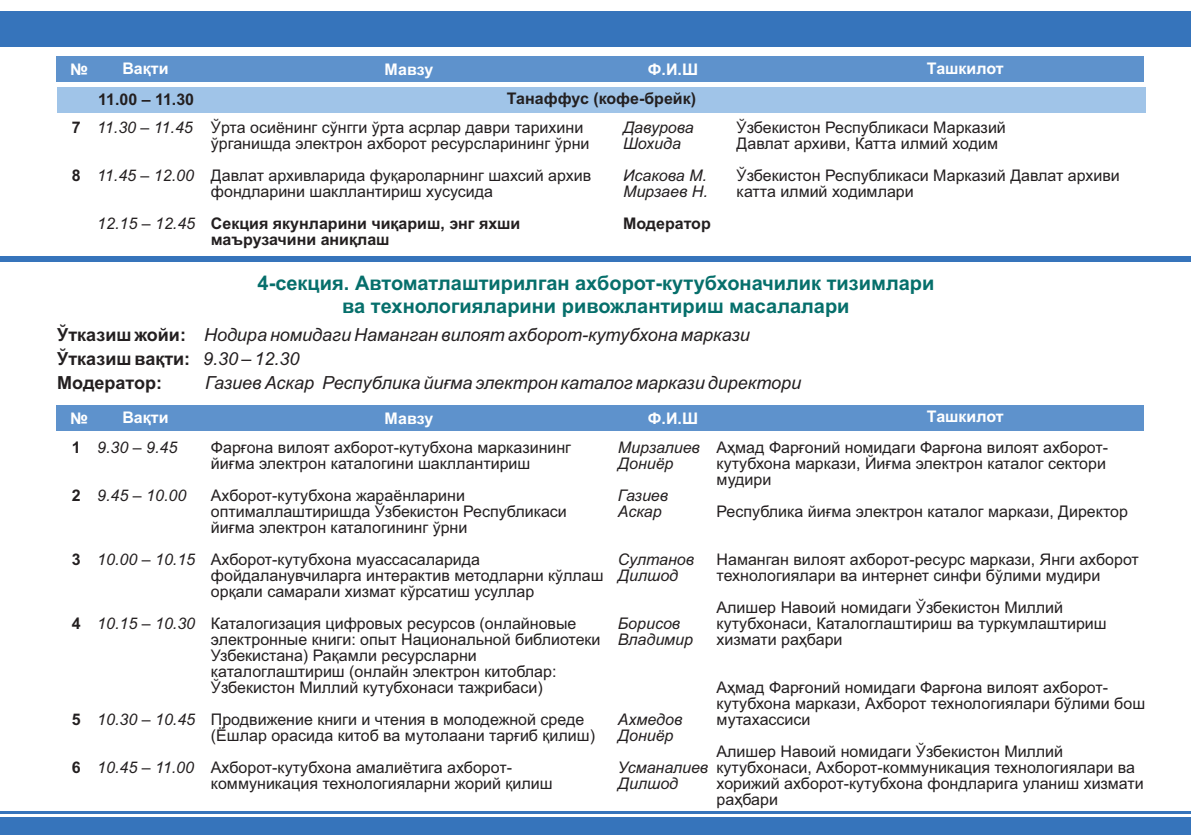
<style>
.page{position:relative;width:1191px;height:840px;background:#fff}
.page>*{position:absolute;margin:0;border:0;box-sizing:border-box;transform-origin:0 0}
.t1{font:700 20px/22.4px "Arial";color:#066f6b;text-align:center}
.t2{font:italic 18px/24px "Arial";color:#231f20}
.t3{font:16px/16px "Arial";color:#231f20}
.t4{font:italic 16px/16px "Arial";color:#231f20}
.t5{font:700 16px/16px "Arial";color:#231f20}
.t6{font:700 16px "Arial";color:#fff}
.s1{font-weight:700;font-style:normal}
</style>
<div class="page">
<div style="left:0;top:816px;width:1191px;height:17px;background:#3674bb"></div>
<hr style="left:0;top:811px;width:1191px;height:2px;background:#3674bb">
<div style="left:0;top:11px;width:1191px;height:29px;background:#3674bb"></div>
<hr style="left:0;top:41px;width:1191px;height:3px;background:#3674bb">
<hr style="left:0;top:45px;width:1191px;height:2px;background:#3674bb">
<div style="left:56px;top:57px;width:1088px;height:25px;background:#5e92cc"></div>
<div style="left:57px;top:87px;width:1088px;height:25px;background:#a0c4e8"></div>
<hr style="left:0;top:256px;width:1191px;height:2px;background:#3674bb">
<hr style="left:0;top:259px;width:1191px;height:3px;background:#3674bb">
<div style="left:56px;top:405px;width:1088px;height:25px;background:#5e92cc"></div>
<p class="t6" style="left:70px;top:63px;width:19px">№</p>
<p class="t6" style="left:122px;top:62px;width:48px">Вақти</p>
<p class="t6" style="left:385px;top:63px;width:50px">Мавзу</p>
<p class="t6" style="left:648px;top:63px;width:52px">Ф.И.Ш</p>
<p class="t6" style="left:927px;top:62px;width:78px">Ташкилот</p>
<p class="t5" style="left:72px;top:121px;width:10px">7</p>
<p class="t5" style="left:72px;top:169px;width:10px">8</p>
<p class="t5" style="left:98px;top:93px;width:98px">11.00 – 11.30</p>
<p class="t5" style="left:507px;top:91px;width:191px">Танаффус (кофе-брейк)</p>
<p class="t4" style="left:97px;top:121px;width:97px">11.30 – 11.45</p>
<p class="t4" style="left:97px;top:169px;width:98px">11.45 – 12.00</p>
<p class="t4" style="left:97px;top:217px;width:99px">12.15 – 12.45</p>
<p class="t3" style="left:211px;top:121px;width:380px">Ўрта осиёнинг сўнгги ўрта асрлар даври тарихини ўрганишда электрон ахборот ресурсларининг ўрни</p>
<p class="t3" style="left:211px;top:169px;width:382px">Давлат архивларида фуқароларнинг шахсий архив фондларини шакллантириш хусусида</p>
<p class="t5" style="left:211px;top:217px;width:311px">Секция якунларини чиқариш, энг яхши маърузачини аниқлаш</p>
<p class="t4" style="left:623px;top:121px;width:72px">Давурова<br>Шохида</p>
<p class="t4" style="left:623px;top:169px;width:86px">Исакова М.<br>Мирзаев Н.</p>
<p class="t5" style="left:623px;top:217px;width:89px">Модератор</p>
<p class="t3" style="left:736px;top:121px;width:271px">Ўзбекистон Республикаси Марказий<br>Давлат архиви, Катта илмий ходим</p>
<p class="t3" style="left:736px;top:169px;width:385px">Ўзбекистон Республикаси Марказий Давлат архиви катта илмий ходимлари</p>
<p class="t1" style="left:257px;top:274px;width:678px">4-секция. Автоматлаштирилган ахборот-кутубхоначилик тизимлари ва технологияларини ривожлантириш масалалари</p>
<p class="t2" style="left:57px;top:324px;width:694px"><span class="s1">Ўтказиш жойи:</span> Нодира номидаги Наманган вилоят ахборот-кутубхона маркази<br><span class="s1">Ўтказиш вақти:</span> 9.30 – 12.30<br><span class="s1">Модератор:</span></p>
<p class="t2" style="left:205px;top:372px;width:597px">Газиев Аскар Республика йиғма электрон каталог маркази директори</p>
<p class="t6" style="left:70px;top:412px;width:19px">№</p>
<p class="t6" style="left:122px;top:411px;width:48px">Вақти</p>
<p class="t6" style="left:385px;top:412px;width:50px">Мавзу</p>
<p class="t6" style="left:648px;top:412px;width:52px">Ф.И.Ш</p>
<p class="t6" style="left:927px;top:410px;width:78px">Ташкилот</p>
<p class="t4" style="left:97px;top:440px;width:82px">9.30 – 9.45</p>
<p class="t4" style="left:97px;top:488px;width:90px">9.45 – 10.00</p>
<p class="t3" style="left:211px;top:440px;width:362px">Фарғона вилоят ахборот-кутубхона марказининг йиғма электрон каталогини шакллантириш</p>
<p class="t3" style="left:211px;top:488px;width:357px">Ахборот-кутубхона жараёнларини оптималлаштиришда Ўзбекистон Республикаси йиғма электрон каталогининг ўрни</p>
<p class="t3" style="left:211px;top:552px;width:394px">Ахборот-кутубхона муассасаларида фойдаланувчиларга интерактив методларни кўллаш орқали самарали хизмат кўрсатиш усуллар</p>
<p class="t3" style="left:211px;top:616px;width:391px">Каталогизация цифровых ресурсов (онлайновые электронные книги: опыт Национальной библиотеки Узбекистана) Рақамли ресурсларни каталоглаштириш (онлайн электрон китоблар:<br>Ўзбекистон Миллий кутубхонаси тажрибаси)</p>
<p class="t3" style="left:211px;top:712px;width:385px">Продвижение книги и чтения в молодежной среде (Ёшлар орасида китоб ва мутолаани тарғиб қилиш)</p>
<p class="t3" style="left:211px;top:760px;width:343px">Ахборот-кутубхона амалиётига ахборот&shy;коммуникация технологияларни жорий қилиш</p>
<p class="t3" style="left:716px;top:440px;width:393px">Аҳмад Фарғоний номидаги Фарғона вилоят ахборот&shy;кутубхона маркази, Йиғма электрон каталог сектори мудири</p>
<p class="t3" style="left:716px;top:504px;width:413px">Республика йиғма электрон каталог маркази, Директор</p>
<p class="t3" style="left:716px;top:552px;width:424px">Наманган вилоят ахборот-ресурс маркази, Янги ахборот технологиялари ва интернет синфи бўлими мудири</p>
<p class="t3" style="left:716px;top:600px;width:391px">Алишер Навоий номидаги Ўзбекистон Миллий кутубхонаси, Каталоглаштириш ва туркумлаштириш хизмати раҳбари</p>
<p class="t3" style="left:716px;top:680px;width:430px">Аҳмад Фарғоний номидаги Фарғона вилоят ахборот&shy;кутубхона маркази, Ахборот технологиялари бўлими бош мутахассиси</p>
<p class="t3" style="left:716px;top:744px;width:429px">Алишер Навоий номидаги Ўзбекистон Миллий кутубхонаси, Ахборот-коммуникация технологиялари ва хорижий ахборот-кутубхона фондларига уланиш хизмати раҳбари</p>
<p class="t5" style="left:72px;top:440px;width:10px">1</p>
<p class="t5" style="left:72px;top:488px;width:10px">2</p>
<p class="t4" style="left:618px;top:440px;width:84px">Мирзалиев<br>Дониёр</p>
<p class="t4" style="left:618px;top:488px;width:52px">Газиев<br>Аскар</p>
<p class="t4" style="left:618px;top:552px;width:78px">Султанов<br>Дилшод</p>
<p class="t4" style="left:618px;top:616px;width:77px">Борисов<br>Владимир</p>
<p class="t5" style="left:72px;top:552px;width:10px">3</p>
<p class="t4" style="left:97px;top:552px;width:99px">10.00 – 10.15</p>
<p class="t5" style="left:72px;top:616px;width:10px">4</p>
<p class="t4" style="left:97px;top:616px;width:99px">10.15 – 10.30</p>
<p class="t4" style="left:618px;top:712px;width:66px">Ахмедов<br>Дониёр</p>
<p class="t4" style="left:618px;top:760px;width:92px">Усманалиев<br>Дилшод</p>
<p class="t4" style="left:97px;top:712px;width:99px">10.30 – 10.45</p>
<p class="t4" style="left:97px;top:760px;width:98px">10.45 – 11.00</p>
<p class="t5" style="left:72px;top:712px;width:10px">5</p>
<p class="t5" style="left:72px;top:760px;width:10px">6</p>
</div>
